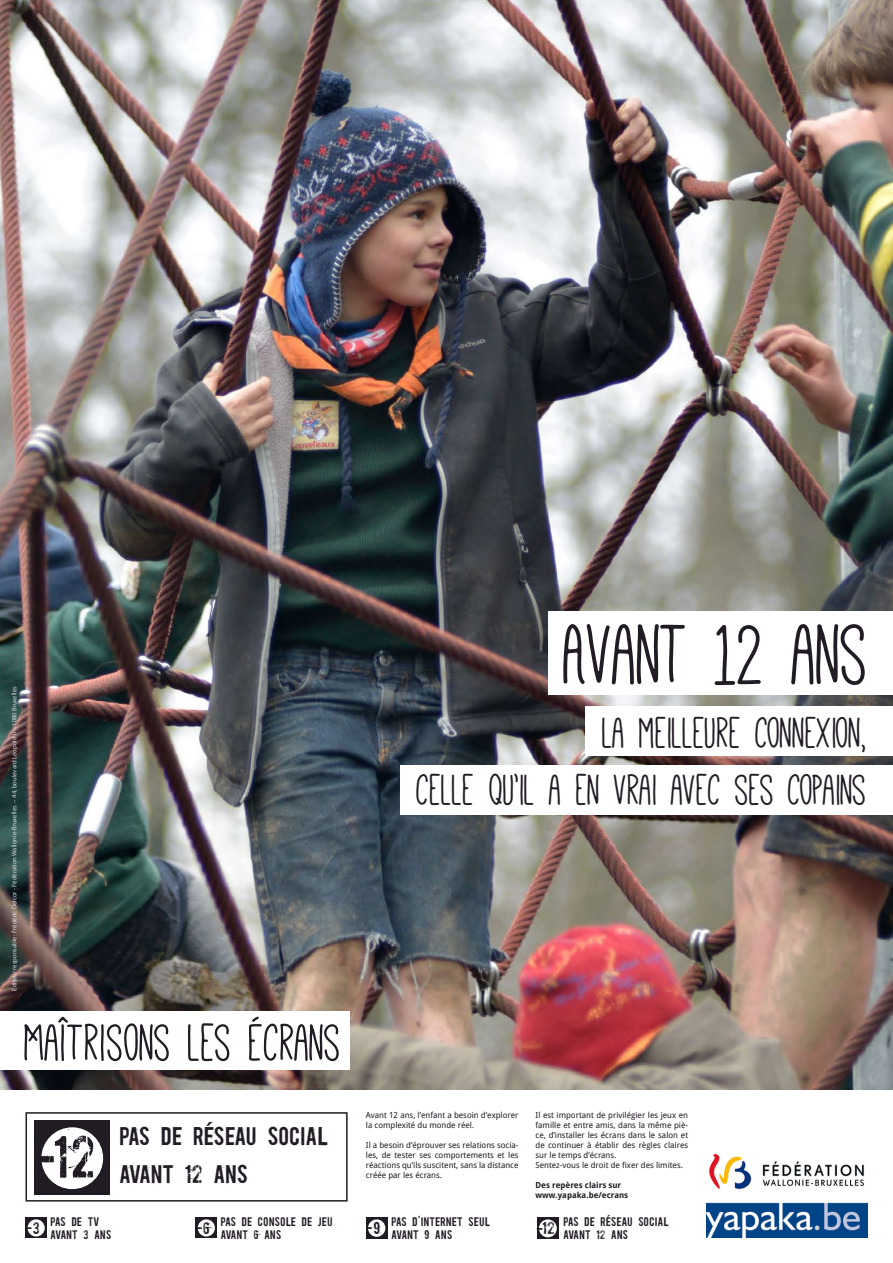
<style>
.page{position:relative;width:893px;height:1263px;background:#fff}
.page>*{position:absolute;margin:0;border:0;box-sizing:border-box;transform-origin:0 0}
.t1{font:94.88px "Mathlete Bulky";color:#211b23}
.t2{font:57.53px "Mathlete Bulky";color:#211b23}
.t3{font:50.1px "Boycott";color:#211b23}
.t4{font:47.55px/57.1px "Mathlete Bulky";color:#211b23;text-align:right}
.t5{font:21.6px/37.5px "Boycott";letter-spacing:-.02em;color:#211b23}
.t6{font:14.55px "Boycott";color:#211b23}
.t7{font:14.1px "Boycott";color:#211b23}
.t8{font:13.95px "Boycott";color:#211b23}
.t9{font:10.5px/12.6px "Boycott";color:#211b23}
.t10{font:10.5px/12.6px "Boycott";letter-spacing:-.04em;color:#211b23}
.t11{font:8.25px/9.9px "Droid Sans";color:#211b23}
.t12{font:700 8.25px/9.9px "Droid Sans";color:#211b23}
.t13{font:6.6px "Myriad Pro";color:#fff}
</style>
<div class="page">
<img style="left:0;top:0;width:893px;height:1090px">
<div style="left:548px;top:611px;width:345px;height:83px;background:#fff"></div>
<div style="left:586px;top:706px;width:307px;height:49px;background:#fff"></div>
<div style="left:400px;top:765px;width:493px;height:50px;background:#fff"></div>
<img style="left:706px;top:1203px;width:161px;height:34px">
<img style="left:709px;top:1153px;width:156px;height:36px">
<div style="left:26px;top:1112px;width:322px;height:89px;border:2px solid #211b23"></div>
<svg style="left:196px;top:1217px;width:21px;height:21px"></svg>
<div style="left:198px;top:1219px;width:17px;height:17px;background:#fff;border-radius:50%"></div>
<svg style="left:26px;top:1217px;width:21px;height:21px"></svg>
<div style="left:28px;top:1219px;width:17px;height:17px;background:#fff;border-radius:50%"></div>
<svg style="left:366px;top:1217px;width:21px;height:21px"></svg>
<div style="left:368px;top:1219px;width:17px;height:18px;background:#fff;border-radius:50%"></div>
<div style="left:537px;top:1217px;width:22px;height:22px;background:#211b23"></div>
<div style="left:539px;top:1219px;width:18px;height:18px;background:#fff;border-radius:50%"></div>
<div style="left:34px;top:1120px;width:76px;height:74px;background:#211b23"></div>
<div style="left:41px;top:1127px;width:62px;height:62px;background:#fff;border-radius:50%"></div>
<div style="left:0;top:1011px;width:349px;height:58px;background:#fff"></div>
<p class="t13" style="left:10px;top:991px;width:306px;rotate:-90deg">éditeur responsable: Frédéric Delcor - Fédération Wallonie-Bruxelles – 44, boulevard Léopold II – 1080 Bruxelles</p>
<h2 class="t2" style="left:24px;top:1014px;width:318px">MAITRISONS LES ÉCRANS</h2>
<h2 class="t2" style="left:57px;top:1014px;width:17px">Î</h2>
<h3 class="t3" style="left:32px;top:1131px;width:67px">-12</h3>
<h3 class="t5" style="left:119px;top:1119px;width:212px">PAS DE RÉSEAU SOCIAL<br>AVANT 12 ANS</h3>
<h1 class="t1" style="left:565px;top:608px;width:305px">AVANT 12 ANS</h1>
<h3 class="t4" style="left:416px;top:704px;width:452px">LA MEILLEURE CONNEXION,<br>CELLE QU’IL A EN VRAI AVEC SES COPAINS</h3>
<p class="t11" style="left:366px;top:1111px;width:154px">Avant 12 ans, l’enfant a besoin d’explorer la complexité du monde réel.</p>
<p class="t11" style="left:366px;top:1140px;width:154px;text-align:justify">Il a besoin d’éprouver ses relations socia&shy;les, de tester ses comportements et les réactions qu’ils suscitent, sans la distance créée par les écrans.</p>
<p class="t11" style="left:535px;top:1111px;width:154px">Il est important de privilégier les jeux en famille et entre amis, dans la même piè&shy;ce, d’installer les écrans dans le salon et de continuer à établir des règles claires sur le temps d’écrans.<br>Sentez-vous le droit de fixer des limites.</p>
<p class="t12" style="left:535px;top:1180px;width:94px">Des repères clairs sur www.yapaka.be/ecrans</p>
<h3 class="t8" style="left:26px;top:1221px;width:16px">-3</h3>
<p class="t10" style="left:50px;top:1216px;width:63px">PAS DE TV<br>AVANT 3 ANS</p>
<h3 class="t7" style="left:366px;top:1221px;width:16px">-9</h3>
<p class="t9" style="left:391px;top:1216px;width:101px">PAS D’INTERNET SEUL<br>AVANT 9 ANS</p>
<h3 class="t6" style="left:536px;top:1220px;width:20px">-12</h3>
<p class="t9" style="left:563px;top:1216px;width:107px">PAS DE RÉSEAU SOCIAL<br>AVANT 12 ANS</p>
<h3 class="t8" style="left:196px;top:1221px;width:16px">-6</h3>
<p class="t9" style="left:220px;top:1216px;width:114px">PAS DE CONSOLE DE JEU<br>AVANT 6 ANS</p>
</div>
